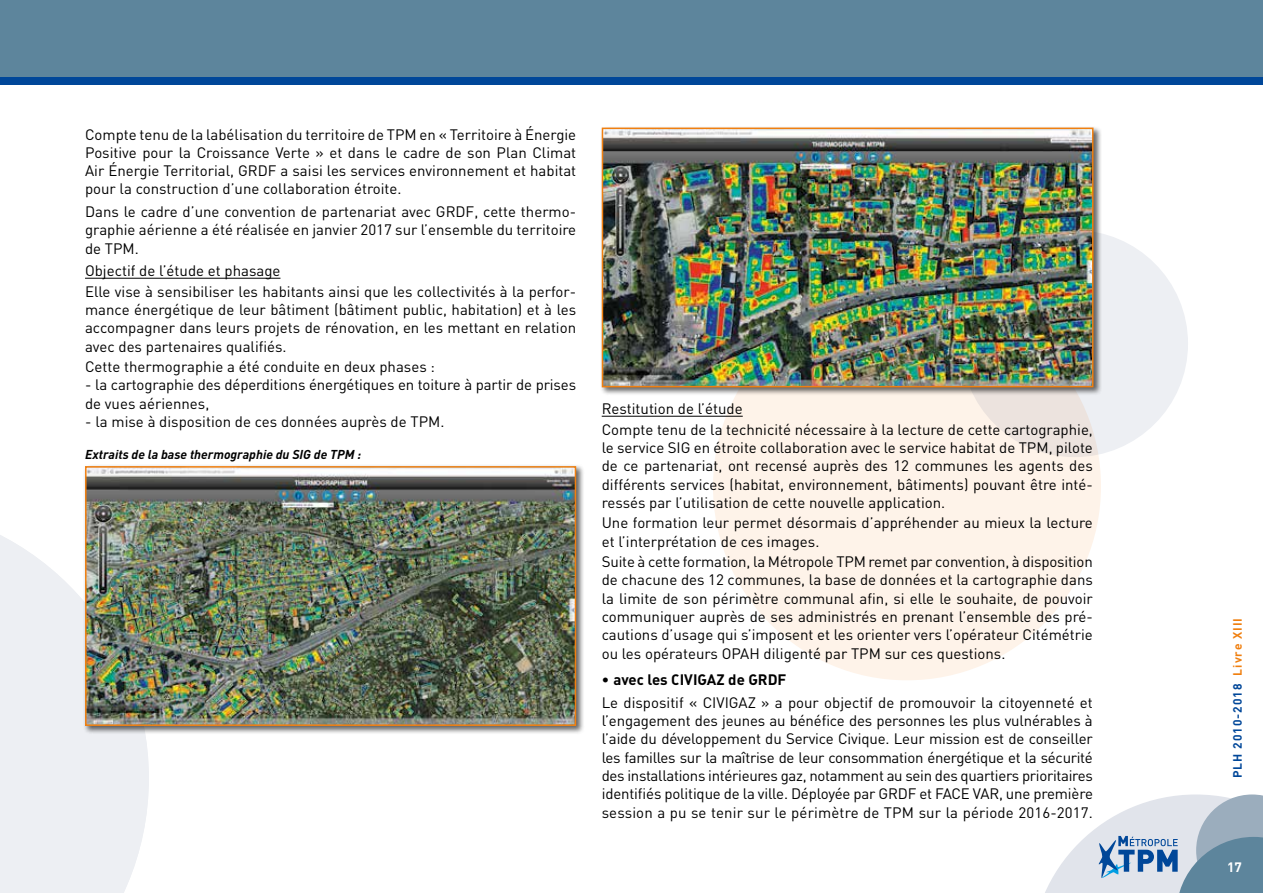
<style>
.page{position:relative;width:1263px;height:893px;background:#fff}
.page>*{position:absolute;margin:0;border:0;box-sizing:border-box;transform-origin:0 0}
.t1{font:15px/18.3px "DIN";color:#000;text-align:justify}
.t2{font:700 15px "DIN";color:#000}
.t3{font:700 13.5px "DIN";color:#fff}
.t4{font:italic 700 12.75px "DIN";color:#000}
.t5{font:700 12px "DIN";letter-spacing:.08em;color:#004799}
.s1{color:#f07f0f}
</style>
<div class="page">
<div style="left:713px;top:292px;width:388px;height:388px;background:#fef3e9;border-radius:50%"></div>
<div style="left:961px;top:230px;width:227px;height:227px;background:linear-gradient(to right,#ecdfd6,#edf1f7);border-radius:50%"></div>
<div style="left:0;top:0;width:1263px;height:85px;background:#5d859c"></div>
<div style="left:0;top:77px;width:1263px;height:8px;background:#004799"></div>
<svg style="left:1045px;top:794px;width:218px;height:99px"></svg>
<svg style="left:0;top:535px;width:149px;height:358px;fill:#edeff3"></svg>
<hr style="left:85px;top:278px;width:195px;height:1px;background:#000">
<div style="left:84px;top:465px;width:501px;height:270px;background:#000;opacity:.6"></div>
<img style="left:88px;top:469px;width:485px;height:254px">
<div style="left:85px;top:466px;width:491px;height:260px;border:2px solid #f07f0f"></div>
<hr style="left:602px;top:416px;width:141px;height:1px;background:#000">
<div style="left:600px;top:126px;width:502px;height:270px;background:#000;opacity:.6"></div>
<img style="left:605px;top:131px;width:485px;height:253px">
<div style="left:602px;top:128px;width:491px;height:259px;border:2px solid #f07f0f"></div>
<p class="t1" style="left:85px;top:125px;width:493px">Compte tenu de la labélisation du territoire de TPM en « Territoire à Énergie Positive pour la Croissance Verte » et dans le cadre de son Plan Climat Air Énergie Territorial, GRDF a saisi les services environnement et habitat pour la construction d’une collaboration étroite.</p>
<p class="t1" style="left:85px;top:202px;width:493px">Dans le cadre d’une convention de partenariat avec GRDF, cette thermo&shy;graphie aérienne a été réalisée en janvier 2017 sur l’ensemble du territoire de TPM.</p>
<p class="t1" style="left:85px;top:261px;width:493px;line-height:20.4px">Objectif de l’étude et phasage<br>Elle vise à sensibiliser les habitants ainsi que les collectivités à la perfor-</p>
<p class="t1" style="left:85px;top:300px;width:493px">mance énergétique de leur bâtiment (bâtiment public, habitation) et à les accompagner dans leurs projets de rénovation, en les mettant en relation avec des partenaires qualifiés.</p>
<p class="t1" style="left:85px;top:357px;width:351px">Cette thermographie a été conduite en deux phases :</p>
<p class="t1" style="left:85px;top:376px;width:493px">- la cartographie des déperditions énergétiques en toiture à partir de prises de vues aériennes,</p>
<p class="t1" style="left:85px;top:412px;width:361px">- la mise à disposition de ces données auprès de TPM.</p>
<p class="t4" style="left:85px;top:447px;width:278px">Extraits de la base thermographie du SIG de TPM :</p>
<p class="t1" style="left:602px;top:399px;width:493px;line-height:20.4px">Restitution de l’étude<br>Compte tenu de la technicité nécessaire à la lecture de cette cartographie,</p>
<p class="t1" style="left:602px;top:438px;width:493px">le service SIG en étroite collaboration avec le service habitat de TPM, pilote de ce partenariat, ont recensé auprès des 12 communes les agents des différents services (habitat, environnement, bâtiments) pouvant être inté&shy;ressés par l’utilisation de cette nouvelle application.</p>
<p class="t1" style="left:602px;top:514px;width:493px">Une formation leur permet désormais d’appréhender au mieux la lecture et l’interprétation de ces images.</p>
<p class="t1" style="left:602px;top:552px;width:493px">Suite à cette formation, la Métropole TPM remet par convention, à disposition de chacune des 12 communes, la base de données et la cartographie dans la limite de son périmètre communal afin, si elle le souhaite, de pouvoir communiquer auprès de ses administrés en prenant l’ensemble des pré&shy;cautions d’usage qui s’imposent et les orienter vers l’opérateur Citémétrie ou les opérateurs OPAH diligenté par TPM sur ces questions.</p>
<p class="t2" style="left:602px;top:671px;width:186px">• avec les CIVIGAZ de GRDF</p>
<p class="t1" style="left:602px;top:693px;width:493px">Le dispositif « CIVIGAZ » a pour objectif de promouvoir la citoyenneté et l’engagement des jeunes au bénéfice des personnes les plus vulnérables à l’aide du développement du Service Civique. Leur mission est de conseiller les familles sur la maîtrise de leur consommation énergétique et la sécurité des installations intérieures gaz, notamment au sein des quartiers prioritaires identifiés politique de la ville. Déployée par GRDF et FACE VAR, une première session a pu se tenir sur le périmètre de TPM sur la période 2016-2017.</p>
<p class="t5" style="left:1230px;top:778px;width:162px;rotate:-90deg">PLH 2010-2018 <span class="s1">Livre XIII</span></p>
<p class="t3" style="left:1227px;top:859px;width:16px">17</p>
</div>
